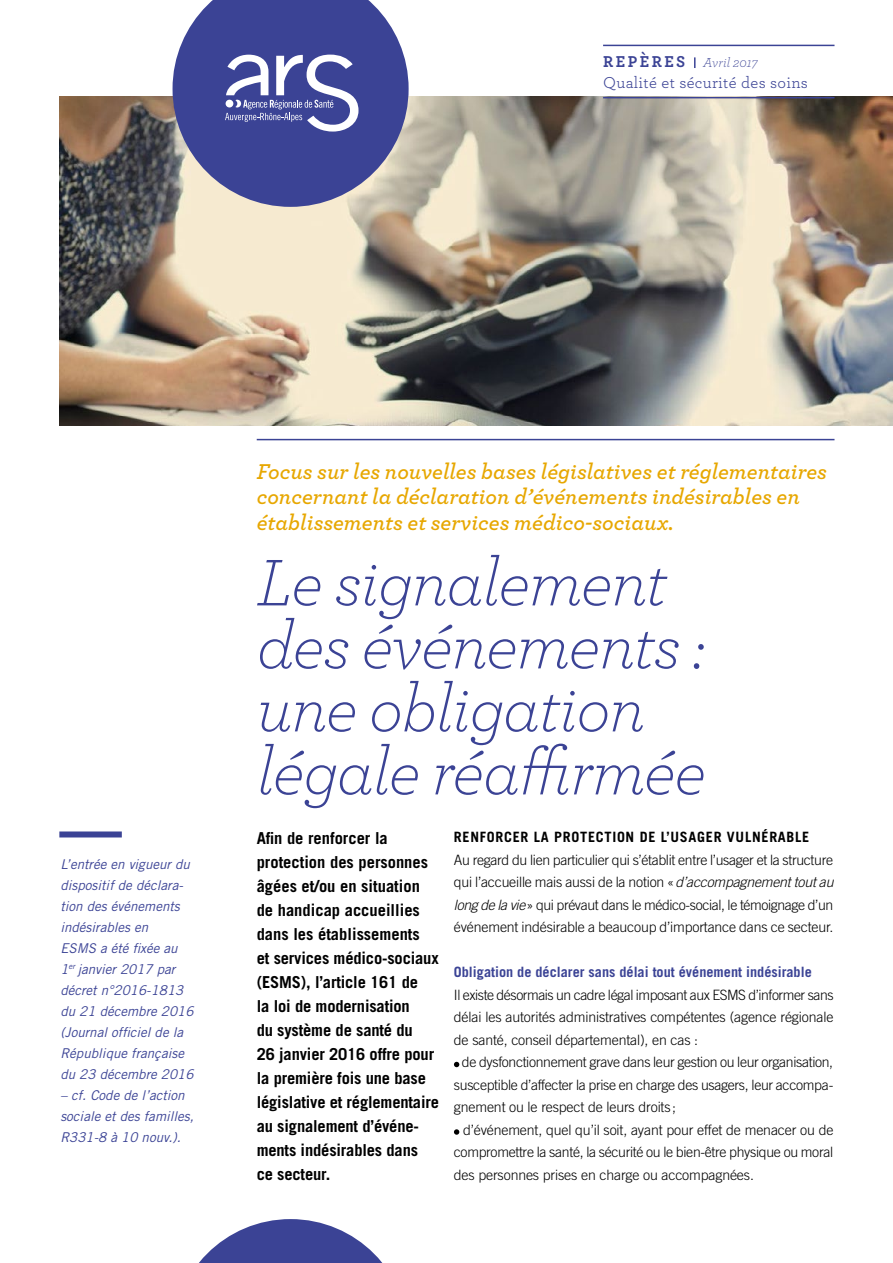
<style>
.page{position:relative;width:893px;height:1263px;background:#fff}
.page>*{position:absolute;margin:0;border:0;box-sizing:border-box;transform-origin:0 0}
.t1{font:italic 300 69px/63px "Archer";letter-spacing:-.02em;color:#3b4395}
.t2{font:italic 600 22.5px/25.5px "Archer";color:#e7a700}
.t3{font:700 16.5px/24px "Trade Gothic";letter-spacing:-.01em;color:#000}
.t4{font:16.5px "Archer";letter-spacing:.02em;color:#3b4395}
.t5{font:300 14.25px/22.5px "Trade Gothic";letter-spacing:-.01em;color:#000;text-align:justify}
.t6{font:300 14.25px "Trade Gothic";letter-spacing:-.03em;color:#000}
.t7{font:700 14.25px "Trade Gothic";color:#3b4395}
.t8{font:700 14.25px "Trade Gothic";letter-spacing:.05em;color:#000}
.t9{font:italic 13.5px/21px "Trade Gothic";color:#3b4395}
.t10{font:italic 300 13.5px "Archer";letter-spacing:.01em;color:#3b4395}
.s1{font-weight:700;font-style:normal;font-size:16.5px}
.s2{font-style:italic}
</style>
<div class="page">
<img style="left:60px;top:96px;width:833px;height:329px">
<svg style="left:454px;top:1062px;width:5px;height:5px"></svg>
<svg style="left:454px;top:1129px;width:5px;height:6px"></svg>
<hr style="left:603px;top:45px;width:231px;height:1px;background:#3b4395">
<hr style="left:603px;top:97px;width:231px;height:1px;background:#3b4395">
<hr style="left:257px;top:439px;width:577px;height:1px;background:#3b4395">
<div style="left:59px;top:831px;width:63px;height:6px;background:#3b4395"></div>
<svg style="left:173px;top:0;width:236px;height:207px;background:#5e63a1"></svg>
<svg style="left:225px;top:55px;width:133px;height:77px"></svg>
<svg style="left:199px;top:1219px;width:184px;height:44px"></svg>
<p class="t10" style="left:603px;top:54px;width:156px"><span class="s1">REPÈRES</span> Avril 2017</p>
<p class="t4" style="left:603px;top:72px;width:206px">Qualité et sécurité des soins</p>
<p class="t9" style="left:60px;top:853px;width:135px">L’entrée en vigueur du dispositif de déclara&shy;tion des événements indésirables en<br>ESMS a été fixée au<br>1<sup>er</sup> janvier 2017 par décret n°2016-1813 du 21 décembre 2016 (Journal officiel de la<br>République française du 23 décembre 2016</p>
<p class="t9" style="left:60px;top:1084px;width:135px">– cf. Code de l’action sociale et des familles,<br>R331-8 à 10 nouv.).</p>
<h2 class="t2" style="left:257px;top:457px;width:572px">Focus sur les nouvelles bases législatives et réglementaires concernant la déclaration d’événements indésirables en établissements et services médico-sociaux.</h2>
<h1 class="t1" style="left:257px;top:547px;width:451px">Le signalement des événements : une obligation légale réaffirmée</h1>
<p class="t3" style="left:257px;top:826px;width:184px">Afin de renforcer la protection des personnes âgées et/ou en situation de handicap accueillies dans les établissements<br>et services médico-sociaux (ESMS), l’article 161 de<br>la loi de modernisation<br>du système de santé du<br>26 janvier 2016 offre pour la première fois une base législative et réglementaire au signalement d’événe&shy;ments indésirables dans<br>ce secteur.</p>
<p class="t8" style="left:454px;top:828px;width:357px">RENFORCER LA PROTECTION DE L’USAGER VULNÉRABLE</p>
<p class="t5" style="left:454px;top:848px;width:381px">Au regard du lien particulier qui s’établit entre l’usager et la structure qui l’accueille mais aussi de la notion «<span class="s2">d’accompagnement tout au long de la vie</span>» qui prévaut dans le médico-social, le témoignage d’un événement indésirable a beaucoup d’importance dans ce secteur.</p>
<p class="t7" style="left:454px;top:963px;width:359px">Obligation de déclarer sans délai tout événement indésirable</p>
<p class="t6" style="left:454px;top:986px;width:381px">Il existe désormais un cadre légal imposant aux ESMS d’informer sans</p>
<p class="t5" style="left:454px;top:1006px;width:381px">délai les autorités administratives compétentes (agence régionale</p>
<p class="t5" style="left:454px;top:1028px;width:246px">de santé, conseil départemental), en cas :</p>
<p class="t5" style="left:462px;top:1051px;width:373px">de dysfonctionnement grave dans leur gestion ou leur organisation,</p>
<p class="t5" style="left:454px;top:1073px;width:381px">susceptible d’affecter la prise en charge des usagers, leur accompa-</p>
<p class="t5" style="left:454px;top:1096px;width:224px">gnement ou le respect de leurs droits;</p>
<p class="t5" style="left:463px;top:1118px;width:372px">d’événement, quel qu’il soit, ayant pour effet de menacer ou de</p>
<p class="t5" style="left:454px;top:1141px;width:381px">compromettre la santé, la sécurité ou le bien-être physique ou moral</p>
<p class="t5" style="left:454px;top:1163px;width:301px">des personnes prises en charge ou accompagnées.</p>
</div>
